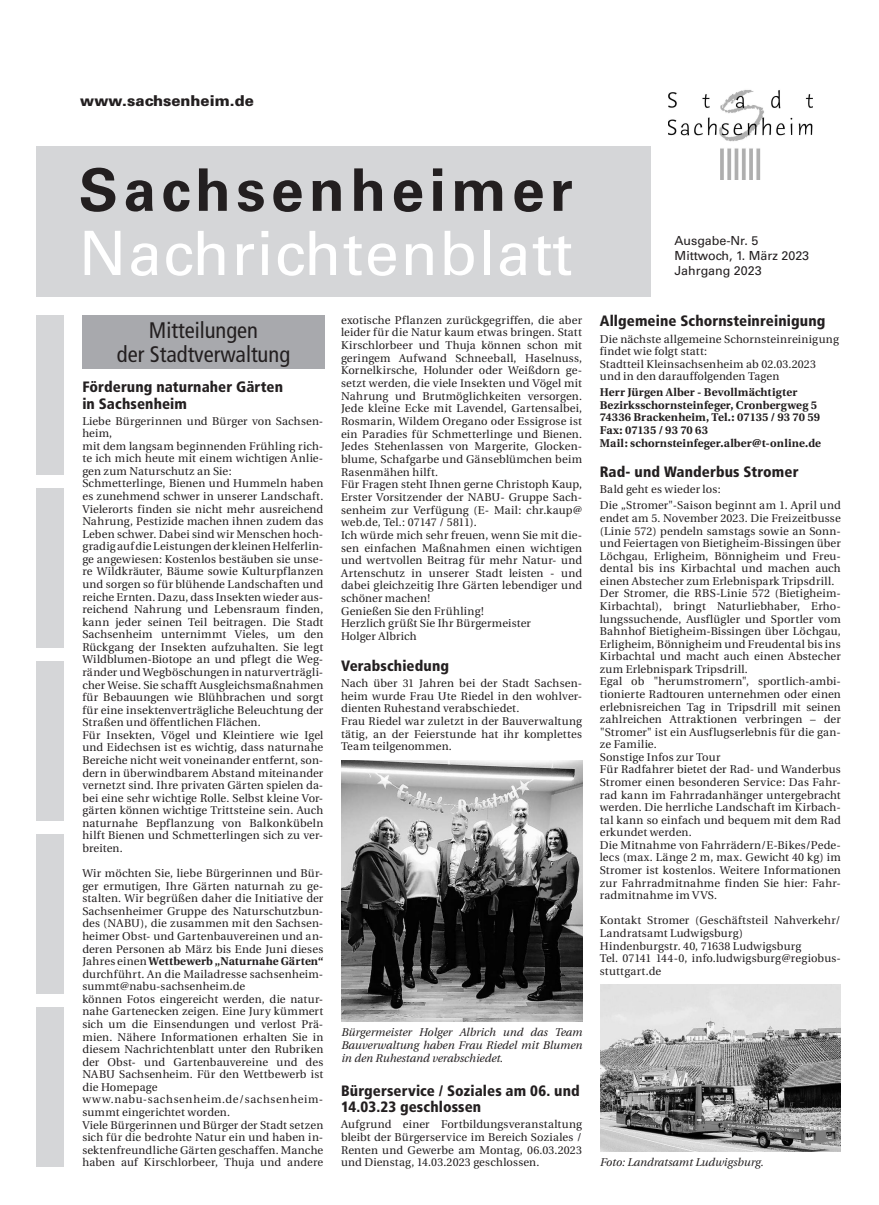
<style>
.page{position:relative;width:879px;height:1205px;background:#fff}
.page>*{position:absolute;margin:0;border:0;box-sizing:border-box;transform-origin:0 0}
.t1{font:700 condensed 91.88px "Frutiger";color:#000}
.t2{font:61.25px "Univers";letter-spacing:.025em;color:#fff}
.t3{font:700 58.75px "Univers";letter-spacing:.09em;color:#231f20}
.t4{font:condensed 22.5px/23.8px "Frutiger";color:#231f20;text-align:center}
.t5{font:900 condensed 15px/16.4px "Frutiger";letter-spacing:.005em;color:#231f20}
.t6{font:900 15px "Univers";color:#231f20}
.t7{font:12.5px/15px "Univers";color:#231f20}
.t8{font:11.25px/12.6px "Utopia";letter-spacing:.01em;color:#231f20}
.t9{font:700 11.25px/12.6px "Utopia";letter-spacing:.01em;color:#231f20}
.t10{font:italic 11.25px/12.6px "Utopia";color:#231f20;text-align:justify}
.s1{font-weight:700}
</style>
<div class="page">
<div style="left:36px;top:146px;width:615px;height:150px;background:#d5d6d8"></div>
<img style="left:669px;top:90px;width:143px;height:90px">
<hr style="left:663px;top:344px;width:166px;height:1px;background:#000">
<hr style="left:839px;top:88px;width:1px;height:90px;background:#000">
<hr style="left:878px;top:88px;width:1px;height:90px;background:#000">
<div style="left:36px;top:1007px;width:27px;height:159px;background:#d5d6d8"></div>
<div style="left:36px;top:834px;width:27px;height:159px;background:#d5d6d8"></div>
<div style="left:36px;top:661px;width:27px;height:159px;background:#d5d6d8"></div>
<div style="left:36px;top:488px;width:27px;height:160px;background:#d5d6d8"></div>
<div style="left:36px;top:315px;width:27px;height:160px;background:#d5d6d8"></div>
<div style="left:82px;top:315px;width:243px;height:54px;background:#a8a9ad"></div>
<img style="left:341px;top:760px;width:241px;height:261px">
<img style="left:600px;top:985px;width:240px;height:166px">
<p class="t6" style="left:80px;top:91px;width:175px">www.sachsenheim.de</p>
<p class="t3" style="left:79px;top:156px;width:495px">Sachsenheimer</p>
<p class="t2" style="left:79px;top:217px;width:495px">Nachrichtenblatt</p>
<p class="t4" style="left:117px;top:318px;width:175px">Mitteilungen<br>der Stadtverwaltung</p>
<p class="t5" style="left:82px;top:379px;width:202px">Förderung naturnaher Gärten in Sachsenheim</p>
<p class="t8" style="left:82px;top:415px;width:242px">Liebe Bürgerinnen und Bürger von Sachsen&shy;heim,<br>mit dem langsam beginnenden Frühling rich&shy;te ich mich heute mit einem wichtigen Anlie&shy;gen zum Naturschutz an Sie:<br>Schmetterlinge, Bienen und Hummeln haben es zunehmend schwer in unserer Landschaft.<br>Vielerorts finden sie nicht mehr ausreichend Nahrung, Pestizide machen ihnen zudem das Leben schwer. Dabei sind wir Menschen hoch&shy;gradig auf die Leistungen der kleinen Helferlin&shy;ge angewiesen: Kostenlos bestäuben sie unse&shy;re Wildkräuter, Bäume sowie Kulturpflanzen und sorgen so für blühende Landschaften und reiche Ernten. Dazu, dass Insekten wieder aus&shy;reichend Nahrung und Lebensraum finden, kann jeder seinen Teil beitragen. Die Stadt Sachsenheim unternimmt Vieles, um den Rückgang der Insekten aufzuhalten. Sie legt Wildblumen-Biotope an und pflegt die Weg&shy;ränder und Wegböschungen in naturverträgli&shy;cher Weise. Sie schafft Ausgleichsmaßnahmen für Bebauungen wie Blühbrachen und sorgt für eine insektenverträgliche Beleuchtung der Straßen und öffentlichen Flächen.<br>Für Insekten, Vögel und Kleintiere wie Igel und Eidechsen ist es wichtig, dass naturnahe Bereiche nicht weit voneinander entfernt, son&shy;dern in überwindbarem Abstand miteinander vernetzt sind. Ihre privaten Gärten spielen da&shy;bei eine sehr wichtige Rolle. Selbst kleine Vor&shy;gärten können wichtige Trittsteine sein. Auch naturnahe Bepflanzung von Balkonkübeln hilft Bienen und Schmetterlingen sich zu ver&shy;breiten.</p>
<p class="t8" style="left:82px;top:867px;width:242px">Wir möchten Sie, liebe Bürgerinnen und Bür&shy;ger ermutigen, Ihre Gärten naturnah zu ge&shy;stalten. Wir begrüßen daher die Initiative der Sachsenheimer Gruppe des Naturschutzbun&shy;des (NABU), die zusammen mit den Sachsen&shy;heimer Obst- und Gartenbauvereinen und an&shy;deren Personen ab März bis Ende Juni dieses Jahres einen <span class="s1">Wettbewerb „Naturnahe Gärten“ </span>durchführt. An die Mailadresse sachsenheim&shy;summt@nabu-sachsenheim.de<br>können Fotos eingereicht werden, die natur&shy;nahe Gartenecken zeigen. Eine Jury kümmert sich um die Einsendungen und verlost Prä&shy;mien. Nähere Informationen erhalten Sie in diesem Nachrichtenblatt unter den Rubriken der Obst- und Gartenbauvereine und des NABU Sachsenheim. Für den Wettbewerb ist die Homepage www.nabu-sachsenheim.de/sachsenheim&shy;summt eingerichtet worden.<br>Viele Bürgerinnen und Bürger der Stadt setzen sich für die bedrohte Natur ein und haben in&shy;sektenfreundliche Gärten geschaffen. Manche haben auf Kirschlorbeer, Thuja und andere</p>
<p class="t8" style="left:341px;top:314px;width:242px">exotische Pflanzen zurückgegriffen, die aber leider für die Natur kaum etwas bringen. Statt Kirschlorbeer und Thuja können schon mit geringem Aufwand Schneeball, Haselnuss, Kornelkirsche, Holunder oder Weißdorn ge&shy;setzt werden, die viele Insekten und Vögel mit Nahrung und Brutmöglichkeiten versorgen.<br>Jede kleine Ecke mit Lavendel, Gartensalbei, Rosmarin, Wildem Oregano oder Essigrose ist ein Paradies für Schmetterlinge und Bienen.<br>Jedes Stehenlassen von Margerite, Glocken&shy;blume, Schafgarbe und Gänseblümchen beim Rasenmähen hilft.<br>Für Fragen steht Ihnen gerne Christoph Kaup, Erster Vorsitzender der NABU- Gruppe Sach&shy;senheim zur Verfügung (E- Mail: chr.kaup@ web.de, Tel.: 07147 / 5811).<br>Ich würde mich sehr freuen, wenn Sie mit die&shy;sen einfachen Maßnahmen einen wichtigen und wertvollen Beitrag für mehr Natur- und Artenschutz in unserer Stadt leisten - und dabei gleichzeitig Ihre Gärten lebendiger und schöner machen!<br>Genießen Sie den Frühling!<br>Herzlich grüßt Sie Ihr Bürgermeister<br>Holger Albrich</p>
<p class="t5" style="left:341px;top:657px;width:109px">Verabschiedung</p>
<p class="t8" style="left:341px;top:677px;width:242px">Nach über 31 Jahren bei der Stadt Sachsen&shy;heim wurde Frau Ute Riedel in den wohlver&shy;dienten Ruhestand verabschiedet.<br>Frau Riedel war zuletzt in der Bauverwaltung tätig, an der Feierstunde hat ihr komplettes Team teilgenommen.</p>
<p class="t10" style="left:341px;top:1026px;width:242px">Bürgermeister Holger Albrich und das Team Bauverwaltung haben Frau Riedel mit Blumen in den Ruhestand verabschiedet.</p>
<p class="t5" style="left:341px;top:1082px;width:240px">Bürgerservice / Soziales am 06. und<br>14.03.23 geschlossen</p>
<p class="t8" style="left:341px;top:1118px;width:242px;text-align:justify">Aufgrund einer Fortbildungsveranstaltung bleibt der Bürgerservice im Bereich Soziales / Renten und Gewerbe am Montag, 06.03.2023 und Dienstag, 14.03.2023 geschlossen.</p>
<p class="t1" style="left:770px;top:178px;width:97px">Sa</p>
<p class="t7" style="left:674px;top:233px;width:136px">Ausgabe-Nr. 5<br>Mittwoch, 1. März 2023<br>Jahrgang 2023</p>
<p class="t5" style="left:600px;top:313px;width:227px">Allgemeine Schornsteinreinigung</p>
<p class="t8" style="left:600px;top:333px;width:241px">Die nächste allgemeine Schornsteinreinigung findet wie folgt statt:<br>Stadtteil Kleinsachsenheim ab 02.03.2023 und in den darauffolgenden Tagen</p>
<p class="t9" style="left:600px;top:386px;width:223px">Herr Jürgen Alber - Bevollmächtigter Bezirksschornsteinfeger, Cronbergweg 5<br>74336 Brackenheim, Tel.: 07135 / 93 70 59<br>Fax: 07135 / 93 70 63<br>Mail: schornsteinfeger.alber@t-online.de</p>
<p class="t5" style="left:600px;top:464px;width:200px">Rad- und Wanderbus Stromer</p>
<p class="t8" style="left:600px;top:481px;width:242px;line-height:16.1px">Bald geht es wieder los:<br>Die „Stromer"-Saison beginnt am 1. April und</p>
<p class="t8" style="left:600px;top:512px;width:242px">endet am 5. November 2023. Die Freizeitbusse (Linie 572) pendeln samstags sowie an Sonn&shy;und Feiertagen von Bietigheim-Bissingen über Löchgau, Erligheim, Bönnigheim und Freu&shy;dental bis ins Kirbachtal und machen auch einen Abstecher zum Erlebnispark Tripsdrill.<br>Der Stromer, die RBS-Linie 572 (Bietigheim-Kirbachtal), bringt Naturliebhaber, Erho&shy;lungssuchende, Ausflügler und Sportler vom Bahnhof Bietigheim-Bissingen über Löchgau, Erligheim, Bönnigheim und Freudental bis ins Kirbachtal und macht auch einen Abstecher zum Erlebnispark Tripsdrill.<br>Egal ob "herumstromern", sportlich-ambi&shy;tionierte Radtouren unternehmen oder einen erlebnisreichen Tag in Tripsdrill mit seinen zahlreichen Attraktionen verbringen – der "Stromer" ist ein Ausflugserlebnis für die gan&shy;ze Familie.<br>Sonstige Infos zur Tour<br>Für Radfahrer bietet der Rad- und Wanderbus Stromer einen besonderen Service: Das Fahr&shy;rad kann im Fahrradanhänger untergebracht werden. Die herrliche Landschaft im Kirbach&shy;tal kann so einfach und bequem mit dem Rad erkundet werden.<br>Die Mitnahme von Fahrrädern/E-Bikes/Pede&shy;lecs (max. Länge 2 m, max. Gewicht 40 kg) im Stromer ist kostenlos. Weitere Informationen zur Fahrradmitnahme finden Sie hier: Fahr&shy;radmitnahme im VVS.</p>
<p class="t8" style="left:600px;top:914px;width:242px">Kontakt Stromer (Geschäftsteil Nahverkehr/ Landratsamt Ludwigsburg)<br>Hindenburgstr. 40, 71638 Ludwigsburg<br>Tel. 07141 144-0, info.ludwigsburg@regiobus&shy;stuttgart.de</p>
<p class="t10" style="left:600px;top:1156px;width:165px">Foto: Landratsamt Ludwigsburg.</p>
</div>
